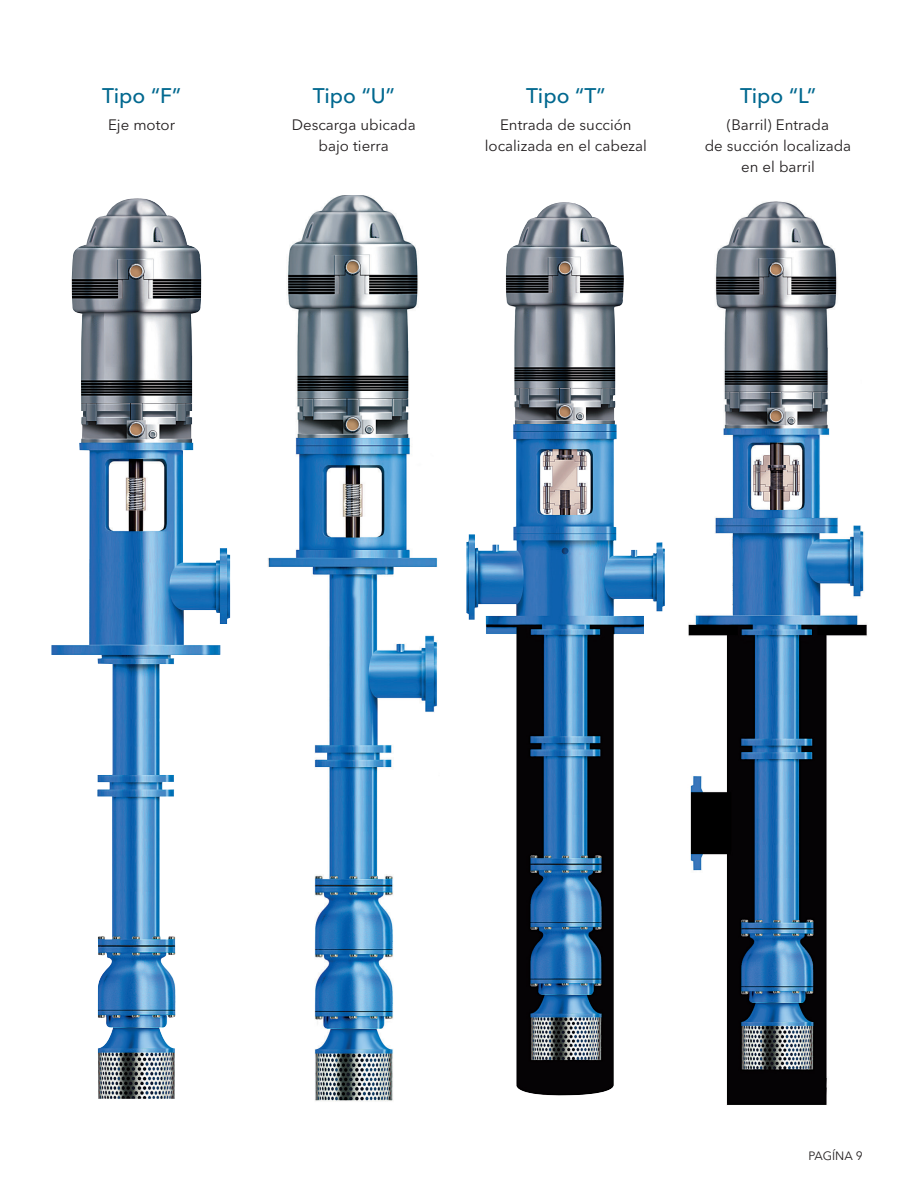
<style>
.page{position:relative;width:918px;height:1188px;background:#fff}
.page>*{position:absolute;margin:0;border:0;box-sizing:border-box;transform-origin:0 0}
.t1{font:500 21px "Avenir Next LT Pro";color:#00688f}
.t2{font:15px/21px "Avenir Next LT Pro";color:#231f20;text-align:center}
.t3{font:12px "Avenir Next LT Pro";color:#231f20}
</style>
<div class="page">
<img style="left:51px;top:198px;width:179px;height:901px">
<img style="left:267px;top:196px;width:170px;height:906px">
<img style="left:466px;top:202px;width:199px;height:894px">
<img style="left:688px;top:201px;width:179px;height:904px">
<p class="t1" style="left:102px;top:83px;width:80px">Tipo “F”</p>
<p class="t2" style="left:108px;top:114px;width:69px">Eje motor</p>
<p class="t1" style="left:313px;top:83px;width:83px">Tipo “U”</p>
<p class="t2" style="left:292px;top:114px;width:125px">Descarga ubicada</p>
<p class="t2" style="left:319px;top:135px;width:72px">bajo tierra</p>
<p class="t1" style="left:526px;top:83px;width:81px">Tipo “T”</p>
<p class="t2" style="left:500px;top:114px;width:133px">Entrada de succión</p>
<p class="t2" style="left:485px;top:135px;width:164px">localizada en el cabezal</p>
<p class="t1" style="left:740px;top:83px;width:77px">Tipo “L”</p>
<p class="t2" style="left:727px;top:114px;width:104px">(Barril) Entrada</p>
<p class="t2" style="left:705px;top:135px;width:148px">de succión localizada en el barril</p>
<p class="t3" style="left:808px;top:1148px;width:56px">PAGÍNA 9</p>
</div>
